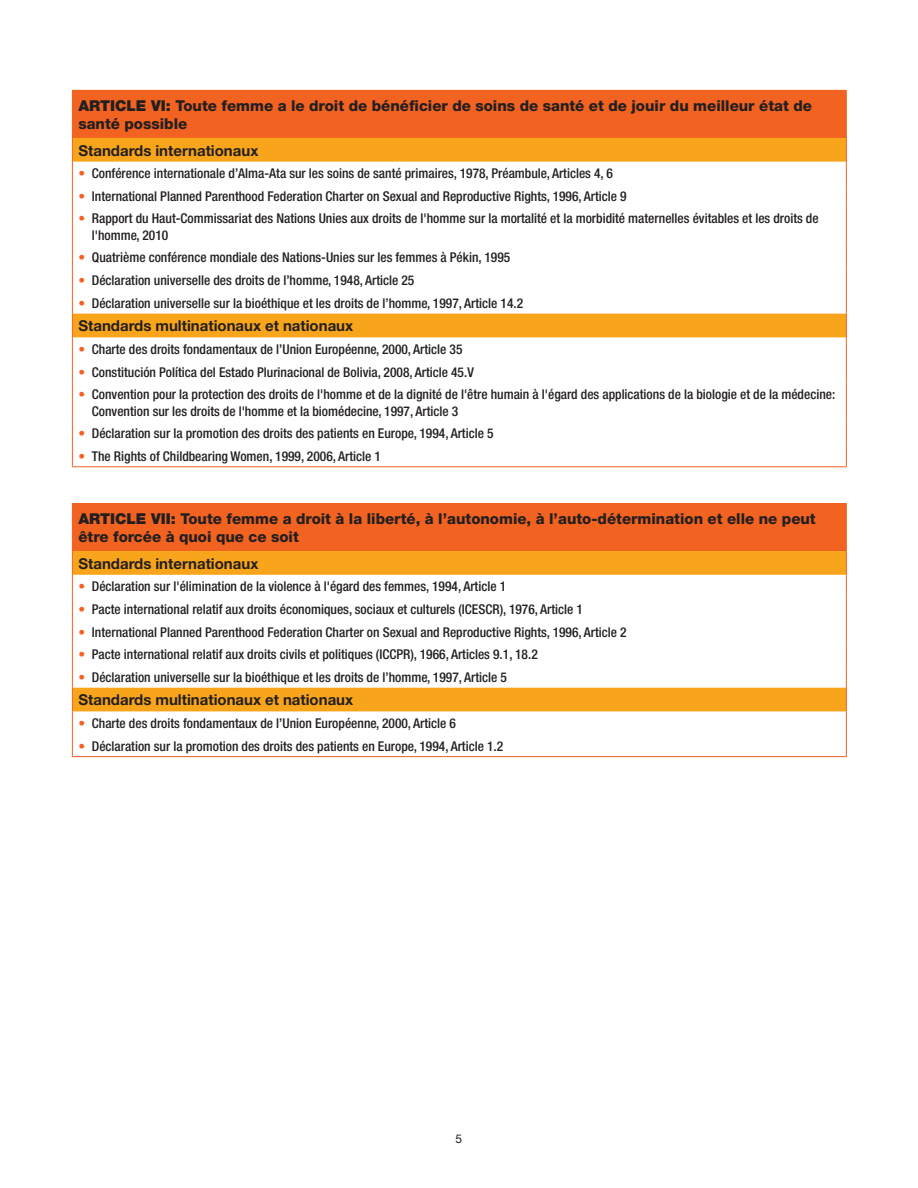
<style>
.page{position:relative;width:918px;height:1188px;background:#fff}
.page>*{position:absolute;margin:0;border:0;box-sizing:border-box;transform-origin:0 0}
.t1{font:800 15px/18px "Helvetica Neue";color:#231f20}
.t2{font:700 15px "Helvetica Neue";color:#231f20}
.t3{font:500 condensed 13.5px/16.5px "Helvetica Neue";color:#231f20}
.t4{font:12px "Helvetica Neue";color:#231f20}
.s1{font-weight:900}
.s2{font-weight:400;font-stretch:normal;color:#f26221}
</style>
<div class="page">
<div style="left:72px;top:90px;width:774px;height:48px;background:#f26221"></div>
<svg style="left:73px;top:138px;width:773px;height:199px"></svg>
<hr style="left:72px;top:90px;width:775px;height:1px;background:#f26221">
<hr style="left:846px;top:91px;width:1px;height:47px;background:#f26221">
<svg style="left:72px;top:138px;width:1px;height:69px"></svg>
<svg style="left:846px;top:138px;width:1px;height:69px"></svg>
<hr style="left:72px;top:207px;width:1px;height:39px;background:#f26221">
<hr style="left:846px;top:207px;width:1px;height:39px;background:#f26221">
<svg style="left:72px;top:246px;width:1px;height:137px"></svg>
<svg style="left:846px;top:246px;width:1px;height:137px"></svg>
<hr style="left:72px;top:383px;width:1px;height:39px;background:#f26221">
<hr style="left:846px;top:383px;width:1px;height:39px;background:#f26221">
<svg style="left:72px;top:422px;width:1px;height:44px"></svg>
<svg style="left:846px;top:422px;width:1px;height:44px"></svg>
<hr style="left:72px;top:466px;width:775px;height:1px;background:#f26221">
<div style="left:72px;top:504px;width:774px;height:47px;background:#f26221"></div>
<svg style="left:73px;top:551px;width:773px;height:160px"></svg>
<hr style="left:72px;top:503px;width:775px;height:1px;background:#f26221">
<hr style="left:846px;top:504px;width:1px;height:47px;background:#f26221">
<svg style="left:72px;top:551px;width:1px;height:205px"></svg>
<svg style="left:846px;top:551px;width:1px;height:205px"></svg>
<hr style="left:72px;top:756px;width:775px;height:1px;background:#f26221">
<p class="t1" style="left:78px;top:97px;width:735px"><span class="s1">ARTICLE VI:</span> Toute femme a le droit de bénéficier de soins de santé et de jouir du meilleur état de santé possible</p>
<p class="t2" style="left:78px;top:141px;width:182px">Standards internationaux</p>
<p class="t3" style="left:78px;top:165px;width:536px"><span class="s2">•</span> Conférence internationale d’Alma-Ata sur les soins de santé primaires, 1978, Préambule, Articles 4, 6</p>
<p class="t3" style="left:78px;top:188px;width:550px"><span class="s2">•</span> International Planned Parenthood Federation Charter on Sexual and Reproductive Rights, 1996, Article 9</p>
<p class="t3" style="left:92px;top:210px;width:728px;text-indent:-14px"><span class="s2">•</span> Rapport du Haut-Commissariat des Nations Unies aux droits de l'homme sur la mortalité et la morbidité maternelles évitables et les droits de l'homme, 2010</p>
<p class="t3" style="left:78px;top:249px;width:434px"><span class="s2">•</span> Quatrième conférence mondiale des Nations-Unies sur les femmes à Pékin, 1995</p>
<p class="t3" style="left:78px;top:272px;width:338px"><span class="s2">•</span> Déclaration universelle des droits de l’homme, 1948, Article 25</p>
<p class="t3" style="left:78px;top:294px;width:446px"><span class="s2">•</span> Déclaration universelle sur la bioéthique et les droits de l’homme, 1997, Article 14.2</p>
<p class="t2" style="left:78px;top:317px;width:276px">Standards multinationaux et nationaux</p>
<p class="t3" style="left:78px;top:341px;width:386px"><span class="s2">•</span> Charte des droits fondamentaux de l’Union Européenne, 2000, Article 35</p>
<p class="t3" style="left:78px;top:363px;width:397px"><span class="s2">•</span> Constitución Política del Estado Plurinacional de Bolivia, 2008, Article 45.V</p>
<p class="t3" style="left:92px;top:386px;width:745px;text-indent:-14px"><span class="s2">•</span> Convention pour la protection des droits de l'homme et de la dignité de l'être humain à l'égard des applications de la biologie et de la médecine:<br>Convention sur les droits de l'homme et la biomédecine, 1997, Article 3</p>
<p class="t3" style="left:78px;top:425px;width:417px"><span class="s2">•</span> Déclaration sur la promotion des droits des patients en Europe, 1994, Article 5</p>
<p class="t3" style="left:78px;top:448px;width:304px"><span class="s2">•</span> The Rights of Childbearing Women, 1999, 2006, Article 1</p>
<p class="t1" style="left:78px;top:510px;width:739px"><span class="s1">ARTICLE VII:</span> Toute femme a droit à la liberté, à l’autonomie, à l’auto-détermination et elle ne peut être forcée à quoi que ce soit</p>
<p class="t2" style="left:78px;top:554px;width:182px">Standards internationaux</p>
<p class="t3" style="left:78px;top:578px;width:429px"><span class="s2">•</span> Déclaration sur l'élimination de la violence à l'égard des femmes, 1994, Article 1</p>
<p class="t3" style="left:78px;top:601px;width:506px"><span class="s2">•</span> Pacte international relatif aux droits économiques, sociaux et culturels (ICESCR), 1976, Article 1</p>
<p class="t3" style="left:78px;top:623px;width:550px"><span class="s2">•</span> International Planned Parenthood Federation Charter on Sexual and Reproductive Rights, 1996, Article 2</p>
<p class="t3" style="left:78px;top:646px;width:461px"><span class="s2">•</span> Pacte international relatif aux droits civils et politiques (ICCPR), 1966, Articles 9.1, 18.2</p>
<p class="t3" style="left:78px;top:668px;width:430px"><span class="s2">•</span> Déclaration universelle sur la bioéthique et les droits de l’homme, 1997, Article 5</p>
<p class="t2" style="left:78px;top:691px;width:276px">Standards multinationaux et nationaux</p>
<p class="t3" style="left:78px;top:715px;width:379px"><span class="s2">•</span> Charte des droits fondamentaux de l’Union Européenne, 2000, Article 6</p>
<p class="t3" style="left:78px;top:737px;width:426px"><span class="s2">•</span> Déclaration sur la promotion des droits des patients en Europe, 1994, Article 1.2</p>
<p class="t4" style="left:456px;top:1132px;width:8px">5</p>
</div>
